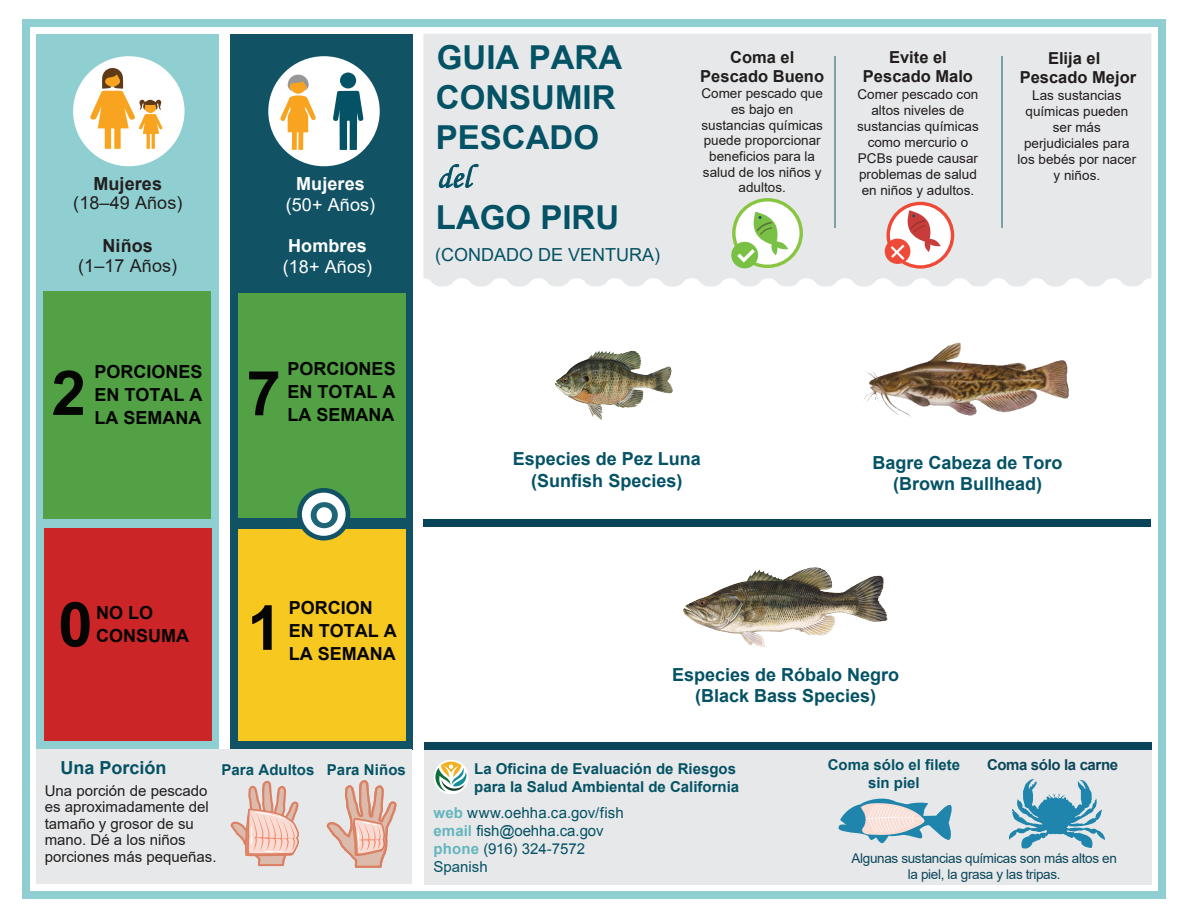
<style>
.page{position:relative;width:1188px;height:918px;background:#fff}
.page>*{position:absolute;margin:0;border:0;box-sizing:border-box;transform-origin:0 0}
.t1{font:700 61.95px "Arial";color:#050604}
.t2{font:700 61.95px "Arial";color:#050604}
.t3{font:700 33px/39.5px "Arial";color:#045265}
.t4{font:700 18px/21.6px "Arial";color:#045265;text-align:center}
.t5{font:700 18px/23px "Arial";color:#050604;text-align:justify}
.t6{font:700 18px/21.6px "Arial";color:#045265;text-align:center}
.t7{font:18px/19.5px "Arial";letter-spacing:.005em;color:#231f20;text-align:center}
.t8{font:18px/21.6px "Arial";letter-spacing:.005em;color:#fff;text-align:center}
.t9{font:18px "Arial";color:#045265}
.t10{font:700 18px/23px "Arial";color:#050604}
.t11{font:700 16.5px/19.6px "Arial";color:#211d1e;text-align:center}
.t12{font:700 16.5px/19px "Arial";color:#211e1e;text-align:center}
.t13{font:700 15px/18px "Arial";color:#045265}
.t14{font:15px/16.5px "Arial";color:#211e1e}
.t15{font:15px/18px "Arial";color:#045265}
.t16{font:700 15px "Arial";letter-spacing:-.025em;color:#0b475b}
.t17{font:13.5px/16px "Arial";color:#211d1e;text-align:center}
.t18{font:13.5px/15.6px "Arial";color:#211e1e;text-align:center}
.t19{font:13.5px/16.2px "Arial";letter-spacing:-.025em;color:#0b475b;text-align:center}
.s1{font-weight:700}
.s2{font-family:"Monotype Corsiva";font-weight:400}
.s3{font-style:inherit}
.s4{font-weight:700;color:#65b5c0}
</style>
<div class="page">
<div style="left:37px;top:34px;width:182px;height:715px;background:#8fcfd1"></div>
<div style="left:44px;top:291px;width:167px;height:227px;background:#53a145"></div>
<div style="left:231px;top:34px;width:182px;height:715px;background:#115365"></div>
<div style="left:22px;top:19px;width:1144px;height:8px;background:#8fcfd1"></div>
<div style="left:22px;top:891px;width:1144px;height:8px;background:#8fcfd1"></div>
<div style="left:1158px;top:19px;width:8px;height:880px;background:#8fcfd1"></div>
<div style="left:22px;top:19px;width:8px;height:880px;background:#8fcfd1"></div>
<div style="left:37px;top:749px;width:375px;height:135px;background:#e7e8e9"></div>
<div style="left:424px;top:748px;width:727px;height:136px;background:#e7e8e9"></div>
<div style="left:423px;top:34px;width:728px;height:253px;background:#e7e8e9"></div>
<hr style="left:834px;top:56px;width:2px;height:172px;background:#7aa1a9">
<hr style="left:1001px;top:56px;width:2px;height:172px;background:#7aa1a9">
<div style="left:423px;top:520px;width:728px;height:7px;background:#0a4459"></div>
<div style="left:424px;top:742px;width:727px;height:7px;background:#0a4459"></div>
<svg style="left:838px;top:798px;width:114px;height:46px"></svg>
<div style="left:73px;top:56px;width:112px;height:110px;background:#fff;border-radius:50%"></div>
<div style="left:238px;top:293px;width:168px;height:224px;background:#53a145"></div>
<div style="left:268px;top:56px;width:112px;height:110px;background:#fff;border-radius:50%"></div>
<svg style="left:434px;top:760px;width:35px;height:34px"></svg>
<svg style="left:435px;top:762px;width:32px;height:30px"></svg>
<svg style="left:1009px;top:779px;width:96px;height:70px"></svg>
<svg style="left:89px;top:67px;width:74px;height:82px"></svg>
<svg style="left:333px;top:91px;width:30px;height:59px"></svg>
<div style="left:340px;top:73px;width:16px;height:15px;background:#045265;border-radius:50%"></div>
<svg style="left:280px;top:75px;width:36px;height:75px"></svg>
<svg style="left:230px;top:781px;width:69px;height:85px"></svg>
<svg style="left:327px;top:780px;width:70px;height:88px"></svg>
<div style="left:885px;top:239px;width:25px;height:25px;background:#ef4a37;border-radius:50%"></div>
<svg style="left:887px;top:202px;width:67px;height:67px"></svg>
<svg style="left:732px;top:198px;width:71px;height:70px"></svg>
<div style="left:44px;top:528px;width:168px;height:212px;background:#cc2528"></div>
<div style="left:239px;top:529px;width:167px;height:211px;background:#f7c820"></div>
<svg style="left:297px;top:488px;width:53px;height:53px"></svg>
<div style="left:302px;top:493px;width:44px;height:43px;background:#fff;border-radius:50%"></div>
<img style="left:556px;top:350px;width:116px;height:71px">
<img style="left:864px;top:342px;width:205px;height:76px">
<img style="left:684px;top:568px;width:203px;height:79px">
<svg style="left:311px;top:502px;width:27px;height:26px"></svg>
<p class="t7" style="left:73px;top:174px;width:111px"><span class="s1">Mujeres </span>(18–49 Años)</p>
<p class="t7" style="left:78px;top:236px;width:101px"><span class="s1">Niños </span>(1–17 Años)</p>
<p class="t8" style="left:286px;top:173px;width:91px"><span class="s1">Mujeres </span>(50+ Años)</p>
<p class="t8" style="left:283px;top:234px;width:91px"><span class="s1">Hombres </span>(18+ Años)</p>
<h1 class="t3" style="left:436px;top:38px;width:188px">GUIA PARA<br>CONSUMIR<br>PESCADO <span class="s2">del</span></h1>
<h1 class="t3" style="left:436px;top:198px;width:185px"><span class="s3">L</span>AGO PIRU</h1>
<h1 class="t9" style="left:435px;top:243px;width:226px">(CONDADO DE VENTURA)</h1>
<p class="t12" style="left:700px;top:47px;width:125px">Com<span class="s3">a</span> el<br>Pescado Bueno</p>
<p class="t18" style="left:701px;top:86px;width:123px">Comer pescado que es bajo en <span class="s3">sustancias químicas </span>puede proporcionar beneficios para la salud de los niños y adultos.</p>
<p class="t11" style="left:863px;top:47px;width:112px">Evit<span class="s3">e</span> el<br>Pescado Malo</p>
<p class="t17" style="left:857px;top:87px;width:123px">Comer pescado con altos niveles de <span class="s3">sustancias químicas </span>como mercurio o<br>PCB<span class="s3">s</span> puede causar problemas de salud en niños y adultos.</p>
<p class="t11" style="left:1020px;top:48px;width:118px">Eli<span class="s3">ja</span> el<br>Pescado Mejor</p>
<p class="t17" style="left:1018px;top:88px;width:120px">L<span class="s3">a</span>s <span class="s3">sustancias químicas</span> pueden ser <span class="s3">más </span>perjudiciales para los bebés <span class="s3">por nacer </span>y niños.</p>
<p class="t1" style="left:52px;top:350px;width:36px">2</p>
<p class="t5" style="left:95px;top:360px;width:110px">PORCI<span class="s3">O</span>NES EN TOTAL A LA SEMANA</p>
<p class="t1" style="left:246px;top:350px;width:36px">7</p>
<p class="t5" style="left:288px;top:358px;width:110px">PORCIONES EN TOTAL A LA SEMANA</p>
<p class="t4" style="left:513px;top:448px;width:190px">Especies de Pez Luna (Sunfish Species)</p>
<p class="t4" style="left:873px;top:452px;width:192px">Bagre Cabeza de Toro (<span class="s3">Brown</span> Bullhead)</p>
<p class="t2" style="left:58px;top:581px;width:36px">0</p>
<p class="t10" style="left:96px;top:601px;width:94px">NO LO<br>CONSUMA</p>
<p class="t2" style="left:247px;top:584px;width:36px">1</p>
<p class="t5" style="left:289px;top:596px;width:109px;text-align:left">PORCI<span class="s3">O</span>N<br>EN TOTAL A<br>LA SEMANA</p>
<p class="t6" style="left:672px;top:664px;width:229px">Especies de Róbalo Negro (Black Bass Species)</p>
<p class="t4" style="left:60px;top:757px;width:108px">Una Porción</p>
<p class="t14" style="left:45px;top:782px;width:173px">Una porción de pescado es aproximadamente del tamaño y grosor de su mano. Dé a los niños porciones más pequeñas.</p>
<p class="t13" style="left:221px;top:761px;width:94px">Para Adultos</p>
<p class="t13" style="left:327px;top:761px;width:81px">Para Niños</p>
<p class="t13" style="left:474px;top:760px;width:267px"><span class="s3">La</span> Oficina de Evaluación de Riesgos <span class="s3">para la</span> Salud Ambiental <span class="s3">de California</span></p>
<p class="t15" style="left:434px;top:804px;width:192px"><span class="s4">web</span> www.oehha.ca.gov/fish <span class="s4">email</span> fish@oehha.ca.gov <span class="s4">phone</span> (916) 324-7572<br>Spanish</p>
<p class="t13" style="left:828px;top:756px;width:134px;text-align:center">Coma sólo el filete sin piel</p>
<p class="t16" style="left:987px;top:754px;width:133px">Com<span class="s3">a</span> sólo la carne</p>
<p class="t19" style="left:852px;top:850px;width:267px">Algun<span class="s3">a</span>s <span class="s3">sustancias químicas</span> son más altos en la piel, la grasa y las tripas.</p>
</div>
